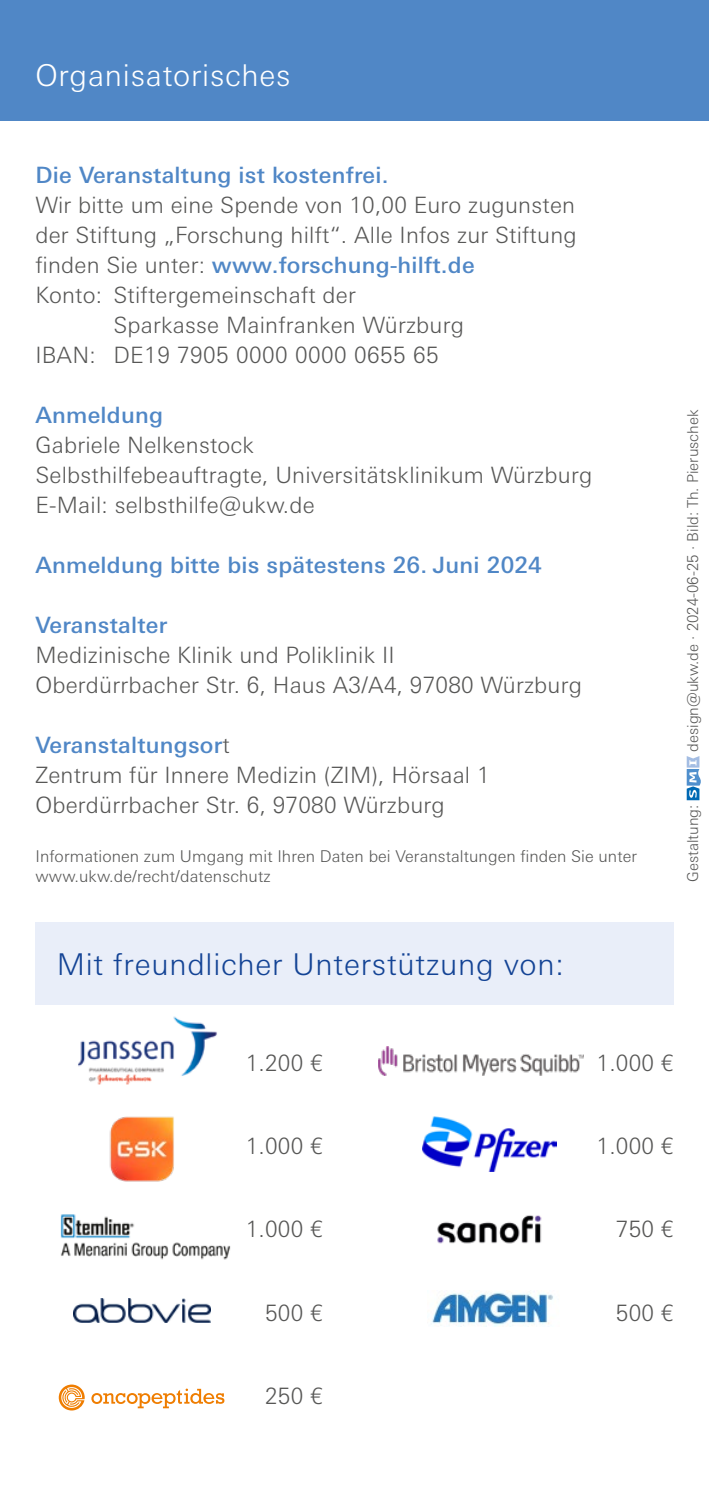
<style>
.page{position:relative;width:709px;height:1489px;background:#fff}
.page>*{position:absolute;margin:0;border:0;box-sizing:border-box;transform-origin:0 0}
.t1{font:300 30px "Univers Next Pro";letter-spacing:.025em;color:#134395}
.t2{font:300 30px "Univers Next Pro";letter-spacing:.025em;color:#fff}
.t3{font:300 22.5px/30px "Univers Next Pro";letter-spacing:.01em;color:#575756}
.t4{font:500 22.5px "Univers Next Pro";letter-spacing:.01em;color:#5087c6}
.t5{font:300 16.25px/19.5px "Univers Next Pro";letter-spacing:.005em;color:#575756}
.t6{font:300 15px "Univers Next Pro";color:#575756}
.s1{font-weight:300;color:#575756}
.s2{font-weight:500;color:#5087c6}
</style>
<div class="page">
<div style="left:0;top:0;width:709px;height:120px;background:#5087c6"></div>
<div style="left:35px;top:921px;width:638px;height:83px;background:#e9eef9"></div>
<img style="left:73px;top:1298px;width:138px;height:24px">
<img style="left:378px;top:1046px;width:205px;height:29px">
<img style="left:437px;top:1215px;width:105px;height:29px">
<img style="left:423px;top:1116px;width:133px;height:55px">
<img style="left:431px;top:1290px;width:123px;height:36px">
<svg style="left:91px;top:1388px;width:133px;height:20px"></svg>
<svg style="left:59px;top:1384px;width:26px;height:26px"></svg>
<img style="left:60px;top:1214px;width:171px;height:46px">
<img style="left:78px;top:1016px;width:139px;height:68px">
<hr style="left:708px;top:0;width:1px;height:277px;background:#b1c8de">
<hr style="left:708px;top:709px;width:1px;height:212px;background:#e9eef9">
<svg style="left:686px;top:756px;width:15px;height:44px"></svg>
<img style="left:109px;top:1116px;width:65px;height:66px">
<h1 class="t2" style="left:35px;top:58px;width:257px">Organisatorisches</h1>
<p class="t4" style="left:35px;top:161px;width:354px">Die Veranstaltung ist kostenfrei.</p>
<p class="t3" style="left:35px;top:189px;width:541px">Wir bitte um eine Spende von 10,00 Euro zugunsten</p>
<p class="t3" style="left:35px;top:219px;width:543px">der Stiftung „Forschung hilft“. Alle Infos zur Stiftung</p>
<p class="t4" style="left:35px;top:251px;width:441px"><span class="s1">finden Sie unter:</span> www.forschung-hilft.de</p>
<p class="t3" style="left:35px;top:279px;width:322px">Konto: Stiftergemeinschaft der</p>
<p class="t3" style="left:113px;top:309px;width:352px">Sparkasse Mainfranken Würzburg</p>
<p class="t3" style="left:35px;top:339px;width:405px">IBAN: DE19 7905 0000 0000 0655 65</p>
<p class="t4" style="left:35px;top:401px;width:129px">Anmeldung</p>
<p class="t3" style="left:35px;top:429px;width:558px">Gabriele Nelkenstock<br>Selbsthilfebeauftragte, Universitätsklinikum Würzburg<br>E-Mail: selbsthilfe@ukw.de</p>
<p class="t4" style="left:35px;top:551px;width:507px">Anmeldung bitte bis spätestens 26. Juni 2024</p>
<p class="t4" style="left:35px;top:611px;width:133px">Veranstalter</p>
<p class="t3" style="left:35px;top:639px;width:548px">Medizinische Klinik und Poliklinik II<br>Oberdürrbacher Str. 6, Haus A3/A4, 97080 Würzburg</p>
<p class="t3" style="left:35px;top:729px;width:455px"><span class="s2">Veranstaltungsor</span>t<br>Zentrum für Innere Medizin (ZIM), Hörsaal 1<br>Oberdürrbacher Str. 6, 97080 Würzburg</p>
<p class="t5" style="left:35px;top:846px;width:603px">Informationen zum Umgang mit Ihren Daten bei Veranstaltungen finden Sie unter www.ukw.de/recht/datenschutz</p>
<h1 class="t1" style="left:57px;top:946px;width:508px">Mit freundlicher Unterstützung von:</h1>
<p class="t6" style="left:684px;top:751px;width:344px;rotate:-90deg">design@ukw.de · 2024-06-25 · Bild: Th. Pieruschek</p>
<p class="t6" style="left:684px;top:882px;width:79px;rotate:-90deg">Gestaltung:</p>
<p class="t3" style="left:246px;top:1047px;width:78px">1.200 €</p>
<p class="t3" style="left:596px;top:1047px;width:78px">1.000 €</p>
<p class="t3" style="left:246px;top:1130px;width:78px">1.000 €</p>
<p class="t3" style="left:596px;top:1130px;width:78px">1.000 €</p>
<p class="t3" style="left:246px;top:1214px;width:78px">1.000 €</p>
<p class="t3" style="left:616px;top:1214px;width:59px">750 €</p>
<p class="t3" style="left:265px;top:1297px;width:59px">500 €</p>
<p class="t3" style="left:616px;top:1297px;width:59px">500 €</p>
<p class="t3" style="left:265px;top:1380px;width:59px">250 €</p>
</div>
